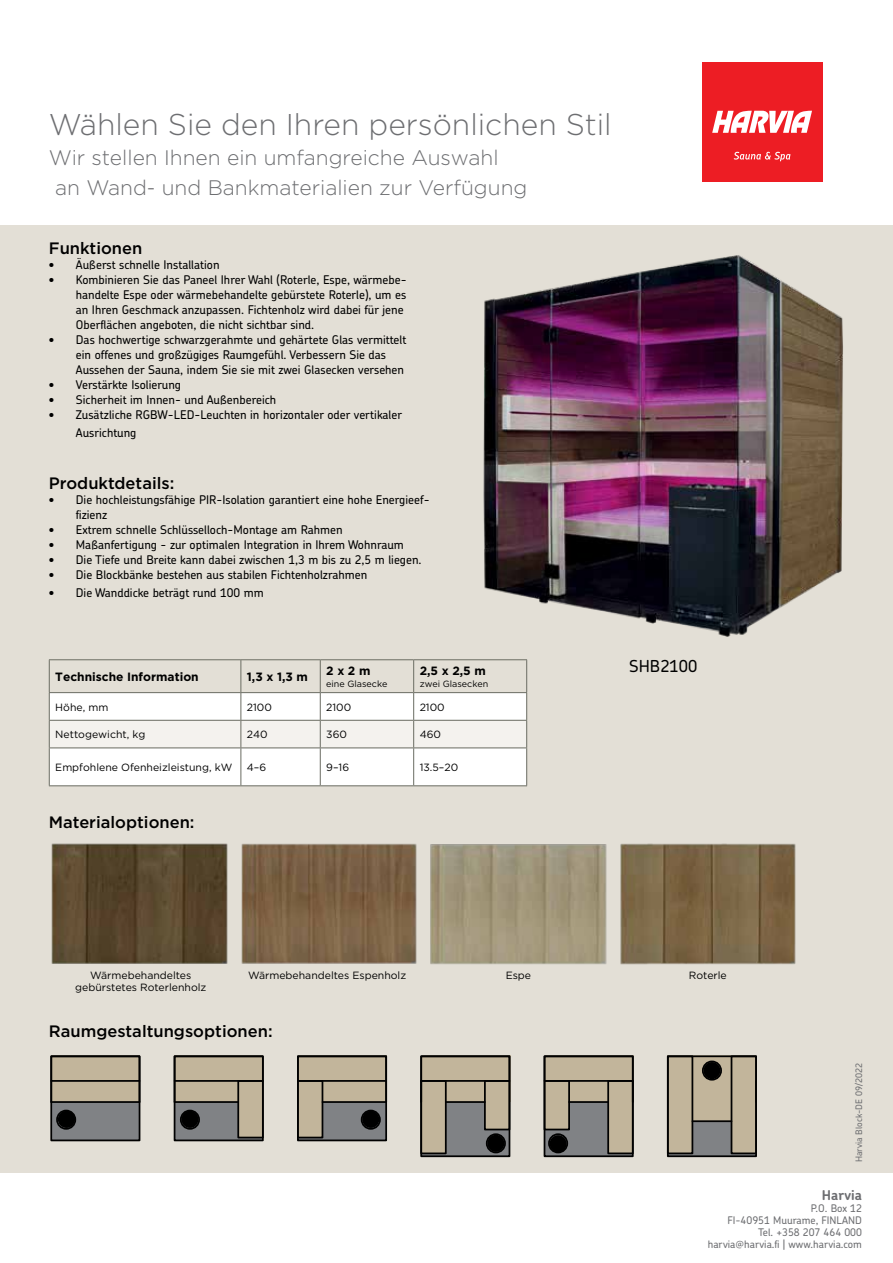
<style>
.page{position:relative;width:893px;height:1263px;background:#fff}
.page>*{position:absolute;margin:0;border:0;box-sizing:border-box;transform-origin:0 0}
.t1{font:300 30px "Gotham";color:#6d6e71}
.t2{font:300 21px/30px "Gotham";color:#6d6e71}
.t3{font:500 16.5px "Gotham";color:#000}
.t4{font:500 16.5px "Chevin Pro";color:#000}
.t5{font:700 13.5px "Chevin Pro";color:#6d6e71}
.t6{font:500 12px/15px "Chevin Pro";color:#000}
.t7{font:700 12px "Gotham";color:#000}
.t8{font:10.5px "Gotham";color:#000}
.t9{font:500 10.5px/12px "Chevin Pro";color:#6d6e71;text-align:right}
.t10{font:9px "Gotham";color:#000}
.t11{font:500 9px "Chevin Pro";color:#6d6e71}
</style>
<div class="page">
<div style="left:0;top:225px;width:893px;height:947px;background:#e3dfd6"></div>
<div style="left:702px;top:62px;width:120px;height:119px;background:#ed1d24"></div>
<svg style="left:712px;top:111px;width:100px;height:22px"></svg>
<svg style="left:734px;top:152px;width:56px;height:9px"></svg>
<img style="left:483px;top:255px;width:360px;height:382px">
<div style="left:51px;top:1056px;width:89px;height:84px;background:#808285"></div>
<div style="left:175px;top:1056px;width:88px;height:84px;background:#808285"></div>
<div style="left:298px;top:1056px;width:88px;height:84px;background:#808285"></div>
<div style="left:421px;top:1056px;width:88px;height:100px;background:#808285"></div>
<div style="left:544px;top:1056px;width:89px;height:100px;background:#808285"></div>
<div style="left:668px;top:1056px;width:88px;height:100px;background:#808285"></div>
<div style="left:51px;top:1055px;width:89px;height:47px;background:#c2b59b"></div>
<div style="left:175px;top:1055px;width:88px;height:47px;background:#c2b59b"></div>
<div style="left:298px;top:1055px;width:88px;height:47px;background:#c2b59b"></div>
<div style="left:423px;top:1055px;width:88px;height:47px;background:#c2b59b"></div>
<div style="left:545px;top:1055px;width:89px;height:47px;background:#c2b59b"></div>
<div style="left:668px;top:1055px;width:88px;height:66px;background:#c2b59b"></div>
<div style="left:668px;top:1087px;width:24px;height:66px;background:#c2b59b"></div>
<div style="left:732px;top:1087px;width:24px;height:66px;background:#c2b59b"></div>
<div style="left:608px;top:1087px;width:25px;height:66px;background:#c2b59b"></div>
<div style="left:421px;top:1087px;width:25px;height:66px;background:#c2b59b"></div>
<div style="left:298px;top:1087px;width:24px;height:50px;background:#c2b59b"></div>
<div style="left:238px;top:1087px;width:25px;height:50px;background:#c2b59b"></div>
<div style="left:544px;top:1087px;width:25px;height:42px;background:#c2b59b"></div>
<div style="left:485px;top:1087px;width:24px;height:42px;background:#c2b59b"></div>
<div style="left:58px;top:1111px;width:17px;height:17px;background:#000;border-radius:50%"></div>
<div style="left:181px;top:1111px;width:17px;height:17px;background:#000;border-radius:50%"></div>
<div style="left:362px;top:1111px;width:17px;height:17px;background:#000;border-radius:50%"></div>
<div style="left:487px;top:1135px;width:17px;height:17px;background:#000;border-radius:50%"></div>
<div style="left:550px;top:1135px;width:17px;height:17px;background:#000;border-radius:50%"></div>
<div style="left:703px;top:1062px;width:17px;height:17px;background:#000;border-radius:50%"></div>
<div style="left:50px;top:1055px;width:90px;height:27px;border:2px solid #010101"></div>
<hr style="left:51px;top:1101px;width:89px;height:2px;background:#010101">
<div style="left:56px;top:1110px;width:20px;height:20px;border:2px solid #010101;border-radius:50%"></div>
<div style="left:50px;top:1055px;width:90px;height:86px;border:2px solid #010101"></div>
<div style="left:174px;top:1055px;width:90px;height:86px;border:2px solid #010101"></div>
<div style="left:297px;top:1055px;width:90px;height:86px;border:2px solid #010101"></div>
<div style="left:420px;top:1055px;width:90px;height:102px;border:2px solid #010101"></div>
<div style="left:174px;top:1055px;width:90px;height:27px;border:2px solid #010101"></div>
<div style="left:237px;top:1080px;width:27px;height:58px;border:2px solid #010101"></div>
<hr style="left:175px;top:1101px;width:63px;height:2px;background:#010101">
<svg style="left:174px;top:1081px;width:1px;height:21px"></svg>
<div style="left:180px;top:1110px;width:20px;height:20px;border:2px solid #010101;border-radius:50%"></div>
<div style="left:297px;top:1055px;width:90px;height:27px;border:2px solid #010101"></div>
<div style="left:297px;top:1080px;width:26px;height:58px;border:2px solid #010101"></div>
<hr style="left:322px;top:1101px;width:64px;height:2px;background:#010101">
<hr style="left:385px;top:1081px;width:2px;height:21px;background:#010101">
<div style="left:361px;top:1110px;width:20px;height:20px;border:2px solid #010101;border-radius:50%"></div>
<div style="left:420px;top:1055px;width:90px;height:27px;border:2px solid #010101"></div>
<div style="left:484px;top:1080px;width:26px;height:50px;border:2px solid #010101"></div>
<hr style="left:446px;top:1101px;width:39px;height:2px;background:#010101">
<div style="left:420px;top:1080px;width:27px;height:74px;border:2px solid #010101"></div>
<div style="left:486px;top:1133px;width:20px;height:20px;border:2px solid #010101;border-radius:50%"></div>
<div style="left:544px;top:1055px;width:90px;height:102px;border:2px solid #010101"></div>
<div style="left:544px;top:1055px;width:90px;height:27px;border:2px solid #010101"></div>
<div style="left:544px;top:1080px;width:26px;height:50px;border:2px solid #010101"></div>
<hr style="left:569px;top:1101px;width:39px;height:2px;background:#010101">
<div style="left:607px;top:1080px;width:27px;height:74px;border:2px solid #010101"></div>
<div style="left:548px;top:1133px;width:20px;height:20px;border:2px solid #010101;border-radius:50%"></div>
<div style="left:667px;top:1055px;width:90px;height:102px;border:2px solid #010101"></div>
<div style="left:667px;top:1055px;width:26px;height:99px;border:2px solid #010101"></div>
<hr style="left:692px;top:1120px;width:39px;height:2px;background:#010101">
<div style="left:731px;top:1055px;width:26px;height:99px;border:2px solid #010101"></div>
<div style="left:702px;top:1060px;width:20px;height:20px;border:2px solid #010101;border-radius:50%"></div>
<img style="left:51px;top:843px;width:177px;height:121px">
<img style="left:241px;top:843px;width:176px;height:121px">
<img style="left:430px;top:844px;width:177px;height:121px">
<img style="left:620px;top:843px;width:176px;height:122px">
<svg style="left:49px;top:660px;width:478px;height:126px"></svg>
<hr style="left:49px;top:748px;width:1px;height:37px;background:#6a6c62">
<hr style="left:49px;top:659px;width:192px;height:1px;background:#6a6c62">
<hr style="left:49px;top:660px;width:1px;height:32px;background:#6a6c62">
<hr style="left:241px;top:659px;width:79px;height:1px;background:#6a6c62">
<hr style="left:320px;top:659px;width:94px;height:1px;background:#6a6c62">
<hr style="left:414px;top:659px;width:113px;height:1px;background:#6a6c62">
<h1 class="t1" style="left:49px;top:105px;width:564px">Wählen Sie den Ihren persönlichen Stil</h1>
<h2 class="t2" style="left:55px;top:142px;width:474px;text-indent:-6px">Wir stellen Ihnen ein umfangreiche Auswahl an Wand- und Bankmaterialien zur Verfügung</h2>
<h3 class="t3" style="left:49px;top:238px;width:95px">Funktionen</h3>
<p class="t6" style="left:49px;top:257px;width:172px">• Äußerst schnelle Installation</p>
<p class="t6" style="left:76px;top:272px;width:332px;text-indent:-27px">• Kombinieren Sie das Paneel Ihrer Wahl (Roterle, Espe, wärmebe&shy;handelte Espe oder wärmebehandelte gebürstete Roterle), um es an Ihren Geschmack anzupassen. Fichtenholz wird dabei für jene Oberflächen angeboten, die nicht sichtbar sind.</p>
<p class="t6" style="left:76px;top:332px;width:332px;text-indent:-27px">• Das hochwertige schwarzgerahmte und gehärtete Glas vermittelt ein offenes und großzügiges Raumgefühl. Verbessern Sie das<br>Aussehen der Sauna, indem Sie sie mit zwei Glasecken versehen</p>
<p class="t6" style="left:49px;top:377px;width:134px">• Verstärkte Isolierung</p>
<p class="t6" style="left:49px;top:392px;width:229px">• Sicherheit im Innen- und Außenbereich</p>
<p class="t6" style="left:76px;top:406px;width:328px;line-height:18px;text-indent:-27px">• Zusätzliche RGBW-LED-Leuchten in horizontaler oder vertikaler<br>Ausrichtung</p>
<h3 class="t3" style="left:49px;top:473px;width:127px">Produktdetails:</h3>
<p class="t6" style="left:76px;top:492px;width:355px;text-indent:-27px">• Die hochleistungsfähige PIR-Isolation garantiert eine hohe Energieef&shy;fizienz</p>
<p class="t6" style="left:49px;top:522px;width:295px">• Extrem schnelle Schlüsselloch-Montage am Rahmen</p>
<p class="t6" style="left:49px;top:537px;width:356px">• Maßanfertigung - zur optimalen Integration in Ihrem Wohnraum</p>
<p class="t6" style="left:49px;top:552px;width:374px">• Die Tiefe und Breite kann dabei zwischen 1,3 m bis zu 2,5 m liegen.</p>
<p class="t6" style="left:49px;top:567px;width:320px">• Die Blockbänke bestehen aus stabilen Fichtenholzrahmen</p>
<p class="t6" style="left:49px;top:585px;width:216px">• Die Wanddicke beträgt rund 100 mm</p>
<p class="t7" style="left:55px;top:669px;width:145px">Technische Information</p>
<p class="t7" style="left:247px;top:669px;width:63px">1,3 x 1,3 m</p>
<p class="t7" style="left:326px;top:663px;width:46px">2 x 2 m</p>
<p class="t10" style="left:326px;top:678px;width:63px">eine Glasecke</p>
<p class="t7" style="left:420px;top:663px;width:68px">2,5 x 2,5 m</p>
<p class="t10" style="left:420px;top:678px;width:70px">zwei Glasecken</p>
<p class="t8" style="left:55px;top:700px;width:55px">Höhe, mm</p>
<p class="t8" style="left:247px;top:700px;width:27px">2100</p>
<p class="t8" style="left:326px;top:700px;width:27px">2100</p>
<p class="t8" style="left:420px;top:700px;width:27px">2100</p>
<p class="t8" style="left:55px;top:728px;width:92px">Nettogewicht, kg</p>
<p class="t8" style="left:247px;top:728px;width:22px">240</p>
<p class="t8" style="left:326px;top:728px;width:22px">360</p>
<p class="t8" style="left:420px;top:728px;width:23px">460</p>
<p class="t8" style="left:55px;top:761px;width:179px">Empfohlene Ofenheizleistung, kW</p>
<p class="t8" style="left:247px;top:761px;width:21px">4–6</p>
<p class="t8" style="left:326px;top:761px;width:24px">9–16</p>
<p class="t8" style="left:420px;top:761px;width:40px">13.5–20</p>
<h3 class="t3" style="left:49px;top:811px;width:147px">Materialoptionen:</h3>
<h3 class="t4" style="left:629px;top:655px;width:70px">SHB2100</h3>
<p class="t8" style="left:90px;top:968px;width:103px">Wärmebehandeltes</p>
<p class="t8" style="left:248px;top:968px;width:159px">Wärmebehandeltes Espenholz</p>
<p class="t8" style="left:506px;top:968px;width:27px">Espe</p>
<p class="t8" style="left:689px;top:968px;width:39px">Roterle</p>
<p class="t8" style="left:75px;top:980px;width:133px">gebürstetes Roterlenholz</p>
<h3 class="t3" style="left:49px;top:1020px;width:225px">Raumgestaltungsoptionen:</h3>
<p class="t11" style="left:853px;top:1162px;width:101px;rotate:-90deg">Harvia Block-DE 09/2022</p>
<p class="t5" style="left:822px;top:1186px;width:41px">Harvia</p>
<p class="t9" style="left:708px;top:1202px;width:156px">P.O. Box 12<br>FI-40951 Muurame, FINLAND<br>Tel. +358 207 464 000 harvia@harvia.fi | www.harvia.com</p>
</div>
